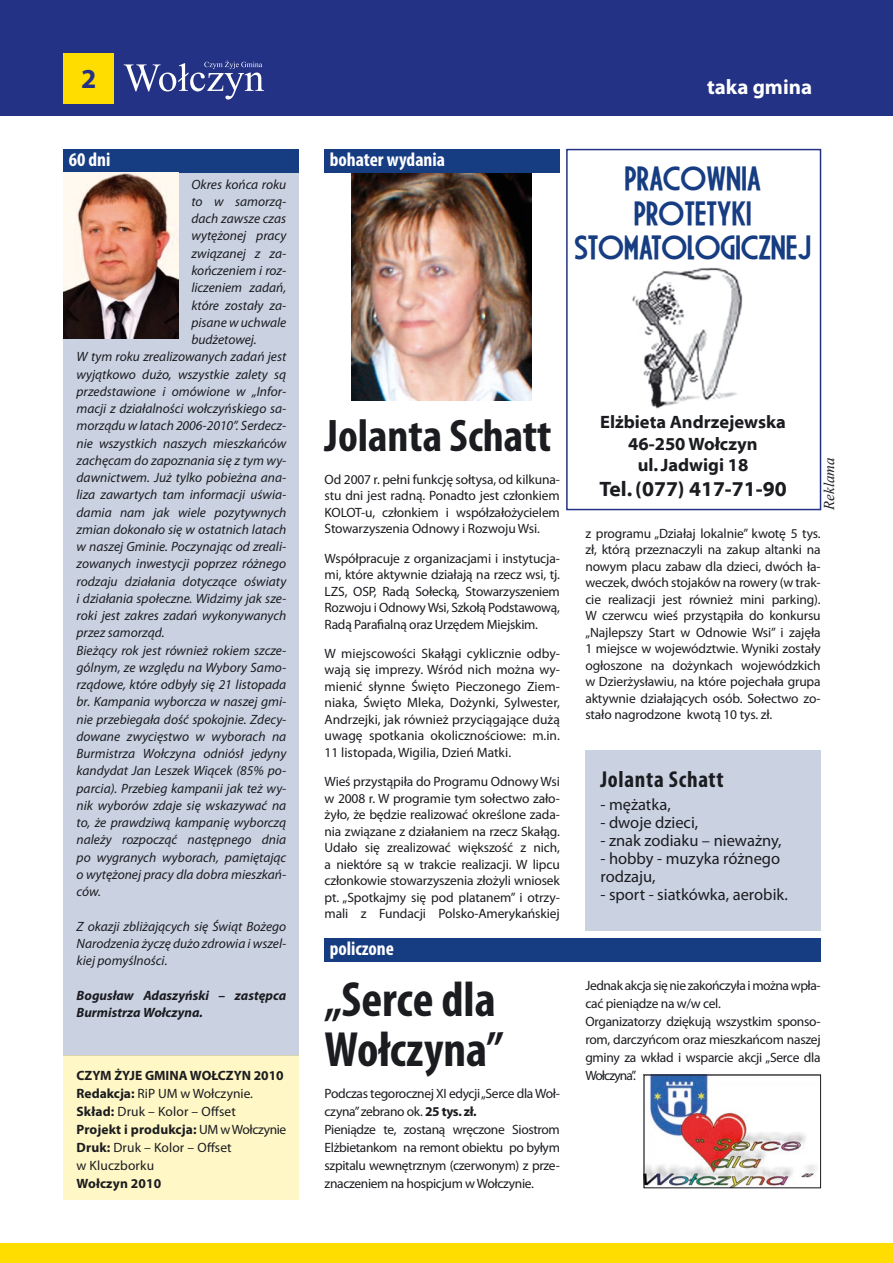
<style>
.page{position:relative;width:893px;height:1263px;background:#fff}
.page>*{position:absolute;margin:0;border:0;box-sizing:border-box;transform-origin:0 0}
.t1{font:700 condensed 49.65px/49.7px "Myriad Pro";color:#1b1c20}
.t2{font:700 condensed 45.9px "Myriad Pro";color:#1b1c20}
.t3{font:28.5px/34.2px "Gainsborough";letter-spacing:.03em;color:#163c82;text-align:center}
.t4{font:700 27.6px "Myriad Pro";color:#243285}
.t5{font:700 condensed 23.1px "Myriad Pro";letter-spacing:.03em;color:#1b1c20}
.t6{font:21px "Myriad Bd Web";color:#1b1c20}
.t7{font:700 21px "Myriad Pro";color:#fff}
.t8{font:700 condensed 19.5px "Myriad Pro";color:#fff}
.t9{font:18px/21.6px "Myriad Bd Web";color:#1b1c20;text-align:center}
.t10{font:16.5px/18px "Myriad Pro";color:#1b1c20}
.t11{font:italic 15px "Times New Roman";color:#1b1c20}
.t12{font:13.5px/16.5px "Myriad Pro";letter-spacing:-.02em;color:#1b1c20;text-align:justify}
.t13{font:italic 13.5px/17.2px "Myriad Pro";color:#1b1c20;text-align:justify}
.t14{font:13.5px/18px "Myriad Pro";letter-spacing:.01em;color:#1b1c20}
.t15{font:italic 700 13.5px/17.2px "Myriad Pro";color:#1b1c20}
.t16{font:700 13.5px "Myriad Pro";letter-spacing:.01em;color:#1b1c20}
.s1{font-weight:700}
</style>
<div class="page">
<div style="left:64px;top:170px;width:235px;height:885px;background:#cad2e2"></div>
<div style="left:64px;top:1055px;width:235px;height:145px;background:#fff7c5"></div>
<div style="left:325px;top:938px;width:496px;height:23px;background:#163c82"></div>
<div style="left:64px;top:149px;width:235px;height:23px;background:#163c82"></div>
<div style="left:585px;top:750px;width:236px;height:180px;background:#cad2e2"></div>
<div style="left:0;top:0;width:893px;height:115px;background:#243285"></div>
<div style="left:0;top:1244px;width:893px;height:19px;background:#fd0"></div>
<div style="left:64px;top:53px;width:50px;height:50px;background:#fd0"></div>
<svg style="left:124px;top:61px;width:140px;height:39px"></svg>
<div style="left:566px;top:149px;width:255px;height:361px;background:#fff;border:2px solid #243285"></div>
<img style="left:632px;top:267px;width:111px;height:141px">
<img style="left:352px;top:172px;width:179px;height:229px">
<div style="left:325px;top:149px;width:235px;height:23px;background:#163c82"></div>
<img style="left:64px;top:172px;width:115px;height:167px">
<img style="left:646px;top:1077px;width:171px;height:109px">
<div style="left:644px;top:1075px;width:177px;height:113px;border:1px solid #1b1c20"></div>
<h3 class="t4" style="left:81px;top:61px;width:17px">2</h3>
<h3 class="t8" style="left:69px;top:147px;width:43px">60 dni</h3>
<p class="t13" style="left:191px;top:175px;width:96px">Okres końca roku</p>
<p class="t13" style="left:191px;top:193px;width:96px">to w samorzą-</p>
<p class="t13" style="left:191px;top:210px;width:96px">dach zawsze czas</p>
<p class="t13" style="left:191px;top:227px;width:96px">wytężonej pracy</p>
<p class="t13" style="left:191px;top:244px;width:96px">związanej z za-</p>
<p class="t13" style="left:191px;top:262px;width:96px">kończeniem i roz-</p>
<p class="t13" style="left:191px;top:279px;width:96px">liczeniem zadań,</p>
<p class="t13" style="left:191px;top:296px;width:96px">które zostały za-</p>
<p class="t13" style="left:191px;top:313px;width:96px">pisane w uchwale</p>
<p class="t13" style="left:191px;top:331px;width:67px">budżetowej.</p>
<p class="t13" style="left:77px;top:348px;width:211px">W tym roku zrealizowanych zadań jest</p>
<p class="t13" style="left:77px;top:365px;width:211px">wyjątkowo dużo, wszystkie zalety są</p>
<p class="t13" style="left:77px;top:382px;width:211px">przedstawione i omówione w „Infor-</p>
<p class="t13" style="left:77px;top:400px;width:211px">macji z działalności wołczyńskiego sa-</p>
<p class="t13" style="left:77px;top:417px;width:211px">morządu w latach 2006-2010”. Serdecz-</p>
<p class="t13" style="left:77px;top:434px;width:211px">nie wszystkich naszych mieszkańców</p>
<p class="t13" style="left:77px;top:451px;width:211px">zachęcam do zapoznania się z tym wy-</p>
<p class="t13" style="left:77px;top:469px;width:211px">dawnictwem. Już tylko pobieżna ana-</p>
<p class="t13" style="left:77px;top:486px;width:211px">liza zawartych tam informacji uświa-</p>
<p class="t13" style="left:77px;top:503px;width:211px">damia nam jak wiele pozytywnych</p>
<p class="t13" style="left:77px;top:520px;width:211px">zmian dokonało się w ostatnich latach</p>
<p class="t13" style="left:77px;top:538px;width:211px">w naszej Gminie. Poczynając od zreali-</p>
<p class="t13" style="left:77px;top:555px;width:211px">zowanych inwestycji poprzez różnego</p>
<p class="t13" style="left:77px;top:572px;width:211px">rodzaju działania dotyczące oświaty</p>
<p class="t13" style="left:77px;top:589px;width:211px">i działania społeczne. Widzimy jak sze-</p>
<p class="t13" style="left:77px;top:607px;width:211px">roki jest zakres zadań wykonywanych</p>
<p class="t13" style="left:77px;top:624px;width:90px">przez samorząd.</p>
<p class="t13" style="left:77px;top:641px;width:211px">Bieżący rok jest również rokiem szcze-</p>
<p class="t13" style="left:77px;top:658px;width:211px">gólnym, ze względu na Wybory Samo-</p>
<p class="t13" style="left:77px;top:676px;width:211px">rządowe, które odbyły się 21 listopada</p>
<p class="t13" style="left:77px;top:693px;width:211px">br. Kampania wyborcza w naszej gmi-</p>
<p class="t13" style="left:77px;top:710px;width:211px">nie przebiegała dość spokojnie. Zdecy-</p>
<p class="t13" style="left:77px;top:727px;width:211px">dowane zwycięstwo w wyborach na</p>
<p class="t13" style="left:77px;top:745px;width:211px">Burmistrza Wołczyna odniósł jedyny</p>
<p class="t13" style="left:77px;top:762px;width:211px">kandydat Jan Leszek Wiącek (85% po-</p>
<p class="t13" style="left:77px;top:779px;width:211px">parcia). Przebieg kampanii jak też wy-</p>
<p class="t13" style="left:77px;top:796px;width:211px">nik wyborów zdaje się wskazywać na</p>
<p class="t13" style="left:77px;top:814px;width:211px">to, że prawdziwą kampanię wyborczą</p>
<p class="t13" style="left:77px;top:831px;width:211px">należy rozpocząć następnego dnia</p>
<p class="t13" style="left:77px;top:848px;width:211px">po wygranych wyborach, pamiętając</p>
<p class="t13" style="left:77px;top:865px;width:211px">o wytężonej pracy dla dobra mieszkań-</p>
<p class="t13" style="left:77px;top:883px;width:26px">ców.</p>
<p class="t13" style="left:77px;top:917px;width:211px">Z okazji zbliżających się Świąt Bożego Narodzenia życzę dużo zdrowia i wszel&shy;kiej pomyślności.</p>
<p class="t15" style="left:77px;top:986px;width:211px">Bogusław Adaszyński – zastępca<br>Burmistrza Wołczyna.</p>
<p class="t14" style="left:77px;top:1066px;width:211px"><span class="s1">CZYM ŻYJE GMINA WOŁCZYN 2010<br>Redakcja:</span> RiP UM w Wołczynie.<br><span class="s1">Skład:</span> Druk – Kolor – Offset<br><span class="s1">Projekt i produkcja:</span> UM w Wołczynie<br><span class="s1">Druk:</span> Druk – Kolor – Offset<br>w Kluczborku</p>
<p class="t16" style="left:77px;top:1175px;width:86px">Wołczyn 2010</p>
<h3 class="t8" style="left:330px;top:147px;width:117px">bohater wydania</h3>
<h3 class="t7" style="left:707px;top:73px;width:107px">taka gmina</h3>
<h3 class="t3" style="left:575px;top:162px;width:237px">PRACOWNIA<br>PROTETYKI<br>STOMATOLOGICZNEJ</h3>
<h2 class="t2" style="left:325px;top:407px;width:228px">Jolanta Schatt</h2>
<p class="t12" style="left:325px;top:471px;width:237px">Od 2007 r. pełni funkcję sołtysa, od kilkuna&shy;stu dni jest radną. Ponadto jest członkiem KOLOT-u, członkiem i współzałożycielem Stowarzyszenia Odnowy i Rozwoju Wsi.</p>
<p class="t12" style="left:325px;top:550px;width:237px">Współpracuje z organizacjami i instytucja&shy;mi, które aktywnie działają na rzecz wsi, tj.<br>LZS, OSP, Radą Sołecką, Stowarzyszeniem Rozwoju i Odnowy Wsi, Szkołą Podstawową, Radą Parafialną oraz Urzędem Miejskim.</p>
<p class="t12" style="left:325px;top:645px;width:237px">W miejscowości Skałągi cyklicznie odby&shy;wają się imprezy. Wśród nich można wy&shy;mienić słynne Święto Pieczonego Ziem&shy;niaka, Święto Mleka, Dożynki, Sylwester, Andrzejki, jak również przyciągające dużą uwagę spotkania okolicznościowe: m.in.<br>11 listopada, Wigilia, Dzień Matki.</p>
<p class="t12" style="left:325px;top:773px;width:237px">Wieś przystąpiła do Programu Odnowy Wsi w 2008 r. W programie tym sołectwo zało&shy;żyło, że będzie realizować określone zada&shy;nia związane z działaniem na rzecz Skałąg.<br>Udało się zrealizować większość z nich, a niektóre są w trakcie realizacji. W lipcu członkowie stowarzyszenia złożyli wniosek pt. „Spotkajmy się pod platanem” i otrzy&shy;mali z Fundacji Polsko-Amerykańskiej</p>
<h3 class="t8" style="left:330px;top:936px;width:66px">policzone</h3>
<h1 class="t1" style="left:325px;top:973px;width:181px">„Serce dla<br>Wołczyna”</h1>
<p class="t12" style="left:325px;top:1084px;width:237px;line-height:18px;text-align:left">Podczas tegorocznej XI edycji „Serce dla Woł&shy;czyna” zebrano ok. <span class="s1">25 tys. zł.<br></span>Pieniądze te, zostaną wręczone Siostrom Elżbietankom na remont obiektu po byłym szpitalu wewnętrznym (czerwonym) z prze&shy;znaczeniem na hospicjum w Wołczynie.</p>
<h3 class="t9" style="left:600px;top:411px;width:187px">Elżbieta Andrzejewska<br>46-250 Wołczyn<br>ul. Jadwigi 18</h3>
<h3 class="t6" style="left:599px;top:478px;width:189px">Tel. (077) 417-71-90</h3>
<p class="t11" style="left:819px;top:510px;width:54px;rotate:-90deg">Reklama</p>
<p class="t12" style="left:585px;top:525px;width:237px">z programu „Działaj lokalnie” kwotę 5 tys. zł, którą przeznaczyli na zakup altanki na nowym placu zabaw dla dzieci, dwóch ła&shy;weczek, dwóch stojaków na rowery (w trak&shy;cie realizacji jest również mini parking).<br>W czerwcu wieś przystąpiła do konkursu „Najlepszy Start w Odnowie Wsi” i zajęła 1 miejsce w województwie. Wyniki zostały ogłoszone na dożynkach wojewódzkich w Dzierżysławiu, na które pojechała grupa aktywnie działających osób. Sołectwo zo&shy;stało nagrodzone kwotą 10 tys. zł.</p>
<h3 class="t5" style="left:600px;top:765px;width:125px">Jolanta Schatt</h3>
<p class="t10" style="left:600px;top:795px;width:72px">- mężatka,</p>
<p class="t10" style="left:600px;top:813px;width:99px">- dwoje dzieci,</p>
<p class="t10" style="left:600px;top:831px;width:183px">- znak zodiaku – nieważny,</p>
<p class="t10" style="left:600px;top:849px;width:181px">- hobby - muzyka różnego rodzaju,</p>
<p class="t10" style="left:600px;top:885px;width:189px">- sport - siatkówka, aerobik.</p>
<p class="t12" style="left:585px;top:976px;width:237px;line-height:18px;text-align:left">Jednak akcja się nie zakończyła i można wpła&shy;cać pieniądze na w/w cel.<br>Organizatorzy dziękują wszystkim sponso&shy;rom, darczyńcom oraz mieszkańcom naszej gminy za wkład i wsparcie akcji „Serce dla Wołczyna”.</p>
</div>
